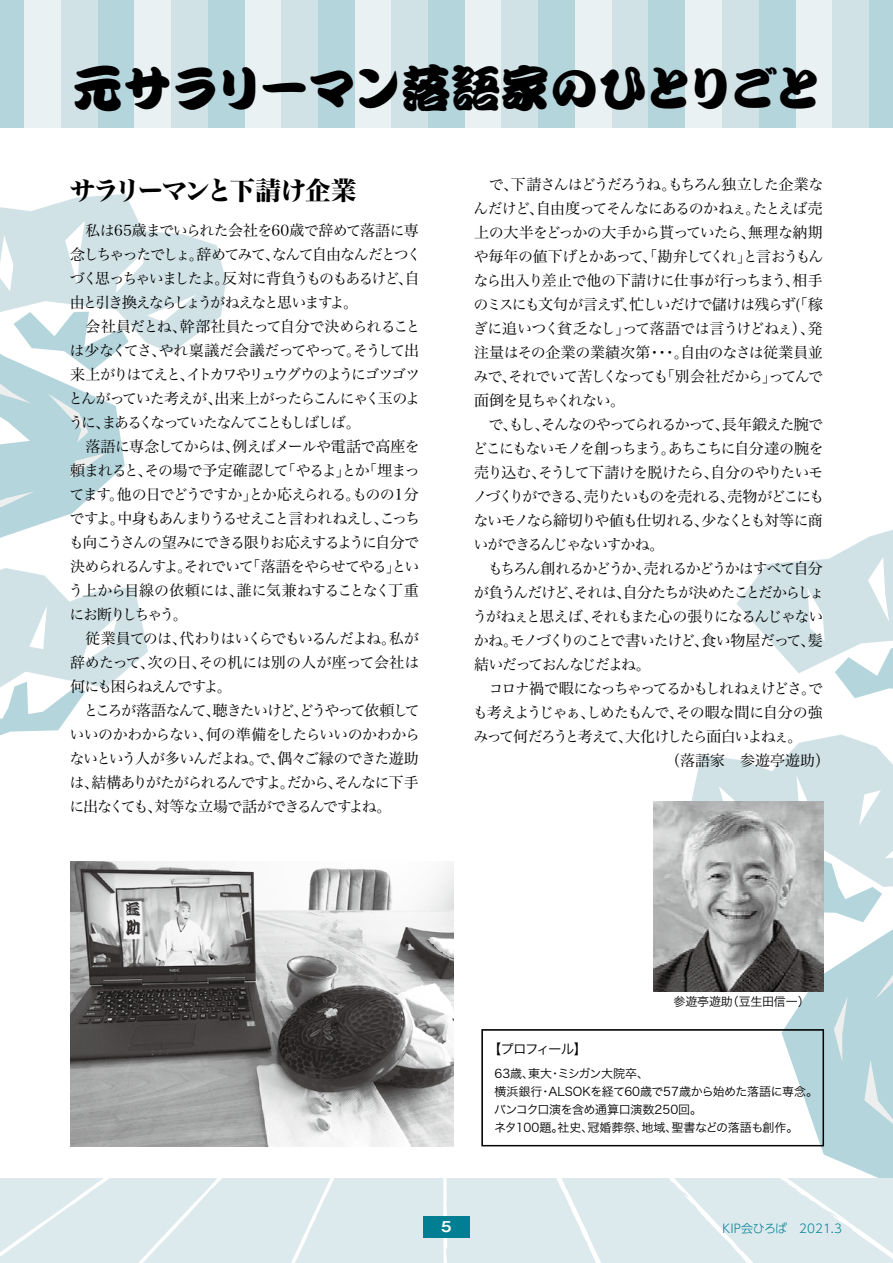
<style>
.page{position:relative;width:893px;height:1263px;background:#fff}
.page>*{position:absolute;margin:0;border:0;box-sizing:border-box;transform-origin:0 0}
.t1{font:900 49.5px "Kanteiryu Std";letter-spacing:-.035em;color:#000}
.t2{font:25.5px "Hira Min Std W8";letter-spacing:-.085em;color:#000}
.t3{font:15px/24px "Hira Min Std W3";letter-spacing:-.09em;color:#000}
.t4{font:15px "Hira Min Std W3";letter-spacing:-.06em;color:#000}
.t5{font:15px "Hira Min Std W3";letter-spacing:-.12em;color:#000}
.t6{font:15px "Hira Min Std W3";letter-spacing:-.03em;color:#000}
.t7{font:15px "Hira Min Std W3";letter-spacing:-.025em;color:#000}
.t8{font:15px "Hira Min Std W3";letter-spacing:-.04em;color:#000}
.t9{font:15px "Hira Min Std W3";letter-spacing:-.11em;color:#000}
.t10{font:15px "Hira Min Std W3";letter-spacing:-.065em;color:#000}
.t11{font:15px "Hira Min Std W3";color:#000}
.t12{font:700 13.8px "Gothic MB101 Pr 5 De";color:#fff}
.t13{font:13.5px "Hira Kaku Std W3";letter-spacing:-.105em;color:#000}
.t14{font:12px/18px "Hira Kaku Std W3";letter-spacing:-.01em;color:#000}
.t15{font:300 12px "UD Shin Go Pr 6";color:#007f93}
</style>
<div class="page">
<svg style="left:686px;top:734px;width:207px;height:68px"></svg>
<svg style="left:781px;top:777px;width:112px;height:401px"></svg>
<svg style="left:834px;top:996px;width:14px;height:66px"></svg>
<svg style="left:864px;top:1060px;width:29px;height:74px;background:#c1dadf"></svg>
<svg style="left:875px;top:950px;width:18px;height:49px"></svg>
<svg style="left:736px;top:530px;width:157px;height:168px"></svg>
<svg style="left:0;top:568px;width:148px;height:168px"></svg>
<svg style="left:0;top:194px;width:226px;height:344px"></svg>
<div style="left:0;top:0;width:893px;height:128px;background:#e9f1f3"></div>
<div style="left:428px;top:0;width:37px;height:128px;background:#b5d5dc"></div>
<div style="left:502px;top:0;width:36px;height:128px;background:#d1e2e7"></div>
<div style="left:318px;top:0;width:37px;height:128px;background:#b5d5dc"></div>
<div style="left:391px;top:0;width:37px;height:128px;background:#d1e2e7"></div>
<div style="left:208px;top:0;width:36px;height:128px;background:#b5d5dc"></div>
<div style="left:281px;top:0;width:37px;height:128px;background:#d1e2e7"></div>
<div style="left:97px;top:0;width:37px;height:128px;background:#b5d5dc"></div>
<div style="left:171px;top:0;width:37px;height:128px;background:#d1e2e7"></div>
<div style="left:0;top:0;width:24px;height:128px;background:#b5d5dc"></div>
<div style="left:61px;top:0;width:36px;height:128px;background:#d1e2e7"></div>
<div style="left:538px;top:0;width:37px;height:128px;background:#b5d5dc"></div>
<div style="left:612px;top:0;width:37px;height:128px;background:#d1e2e7"></div>
<div style="left:649px;top:0;width:36px;height:128px;background:#b5d5dc"></div>
<div style="left:722px;top:0;width:37px;height:128px;background:#d1e2e7"></div>
<div style="left:759px;top:0;width:36px;height:128px;background:#b5d5dc"></div>
<div style="left:832px;top:0;width:37px;height:128px;background:#d1e2e7"></div>
<div style="left:869px;top:0;width:24px;height:128px;background:#b5d5dc"></div>
<div style="left:0;top:1178px;width:893px;height:85px;background:#ddeaed"></div>
<div style="left:423px;top:1216px;width:47px;height:21px;background:#007f93"></div>
<img style="left:654px;top:802px;width:170px;height:189px">
<img style="left:70px;top:861px;width:384px;height:285px">
<svg style="left:482px;top:1029px;width:342px;height:117px"></svg>
<h1 class="t1" style="left:73px;top:52px;width:751px">元サラリーマン落語家のひとりごと</h1>
<h2 class="t2" style="left:70px;top:171px;width:288px">サラリーマンと下請け企業</h2>
<p class="t3" style="left:68px;top:218px;width:355px">　私は65歳までいられた会社を60歳で辞めて落語に専念しちゃったでしょ。辞めてみて、なんて自由なんだとつくづく思っちゃいましたよ。反対に背負うものもあるけど、自由と引き換えならしょうがねえなと思いますよ。<br>　会社員だとね、幹部社員たって自分で決められることは少なくてさ、やれ稟議だ会議だってやって。そうして出来上がりはてえと、イトカワやリュウグウのようにゴツゴツとんがっていた考えが、出来上がったらこんにゃく玉のように、まあるくなっていたなんてこともしばしば。<br>　落語に専念してからは、例えばメールや電話で高座を頼まれると、その場で予定確認して「やるよ」とか「埋まってます。他の日でどうですか」とか応えられる。ものの1分ですよ。中身もあんまりうるせえこと言われねえし、こっちも向こうさんの望みにできる限りお応えするように自分で決められるんすよ。それでいて「落語をやらせてやる」という上から目線の依頼には、誰に気兼ねすることなく丁重にお断りしちゃう。<br>　従業員てのは、代わりはいくらでもいるんだよね。私が辞めたって、次の日、その机には別の人が座って会社は何にも困らねえんですよ。<br>　ところが落語なんて、聴きたいけど、どうやって依頼していいのかわからない、何の準備をしたらいいのかわからないという人が多いんだよね。で、偶々ご縁のできた遊助は、結構ありがたがられるんですよ。だから、そんなに下手に出なくても、対等な立場で話ができるんですよね。</p>
<p class="t3" style="left:474px;top:172px;width:351px">　で、下請さんはどうだろうね。もちろん独立した企業な</p>
<p class="t4" style="left:473px;top:197px;width:351px">んだけど、自由度ってそんなにあるのかねぇ。たとえば売</p>
<p class="t8" style="left:474px;top:221px;width:350px">上の大半をどっかの大手から貰っていたら、無理な納期</p>
<p class="t3" style="left:474px;top:244px;width:351px">や毎年の値下げとかあって、「勘弁してくれ」と言おうもん</p>
<p class="t6" style="left:473px;top:269px;width:351px">なら出入り差止で他の下請けに仕事が行っちまう、相手</p>
<p class="t3" style="left:474px;top:292px;width:351px">のミスにも文句が言えず、忙しいだけで儲けは残らず(「稼</p>
<p class="t6" style="left:473px;top:317px;width:351px">ぎに追いつく貧乏なし」って落語では言うけどねぇ）、発</p>
<p class="t7" style="left:474px;top:341px;width:350px">注量はその企業の業績次第･･･。自由のなさは従業員並</p>
<p class="t3" style="left:473px;top:364px;width:351px">みで、それでいて苦しくなっても「別会社だから」ってんで</p>
<p class="t10" style="left:474px;top:389px;width:153px">面倒を見ちゃくれない。</p>
<p class="t3" style="left:474px;top:412px;width:351px">　で、もし、そんなのやってられるかって、長年鍛えた腕で</p>
<p class="t3" style="left:472px;top:436px;width:353px">どこにもないモノを創っちまう。あちこちに自分達の腕を</p>
<p class="t4" style="left:474px;top:461px;width:351px">売り込む、そうして下請けを脱けたら、自分のやりたいモ</p>
<p class="t5" style="left:473px;top:485px;width:353px">ノづくりができる、売りたいものを売れる、売物がどこにも</p>
<p class="t3" style="left:473px;top:508px;width:351px">ないモノなら締切りや値も仕切れる、少なくとも対等に商</p>
<p class="t9" style="left:473px;top:533px;width:192px">いができるんじゃないすかね。</p>
<p class="t3" style="left:474px;top:556px;width:350px">　もちろん創れるかどうか、売れるかどうかはすべて自分</p>
<p class="t3" style="left:474px;top:580px;width:352px">が負うんだけど、それは、自分たちが決めたことだからしょ</p>
<p class="t3" style="left:472px;top:604px;width:352px">うがねぇと思えば、それもまた心の張りになるんじゃない</p>
<p class="t3" style="left:474px;top:628px;width:351px">かね。モノづくりのことで書いたけど、食い物屋だって、髪</p>
<p class="t3" style="left:474px;top:652px;width:178px">結いだっておんなじだよね。</p>
<p class="t3" style="left:474px;top:676px;width:351px">　コロナ禍で暇になっちゃってるかもしれねぇけどさ。で</p>
<p class="t3" style="left:473px;top:700px;width:352px">も考えようじゃぁ、しめたもんで、その暇な間に自分の強</p>
<p class="t5" style="left:473px;top:725px;width:331px">みって何だろうと考えて、大化けしたら面白いよねぇ。</p>
<p class="t11" style="left:665px;top:749px;width:166px">（落語家　参遊亭遊助）</p>
<p class="t14" style="left:673px;top:993px;width:138px">参遊亭遊助（豆生田信一）</p>
<p class="t13" style="left:488px;top:1039px;width:101px">【プロフィール】</p>
<p class="t14" style="left:494px;top:1065px;width:325px">63歳、東大・ミシガン大院卒、<br>横浜銀行・ALSOKを経て60歳で57歳から始めた落語に専念。バンコク口演を含め通算口演数250回。<br>ネタ100題。社史、冠婚葬祭、地域、聖書などの落語も創作。</p>
<p class="t12" style="left:441px;top:1216px;width:12px">5</p>
<p class="t15" style="left:723px;top:1219px;width:121px">KIP会ひろば　2021.3</p>
</div>
